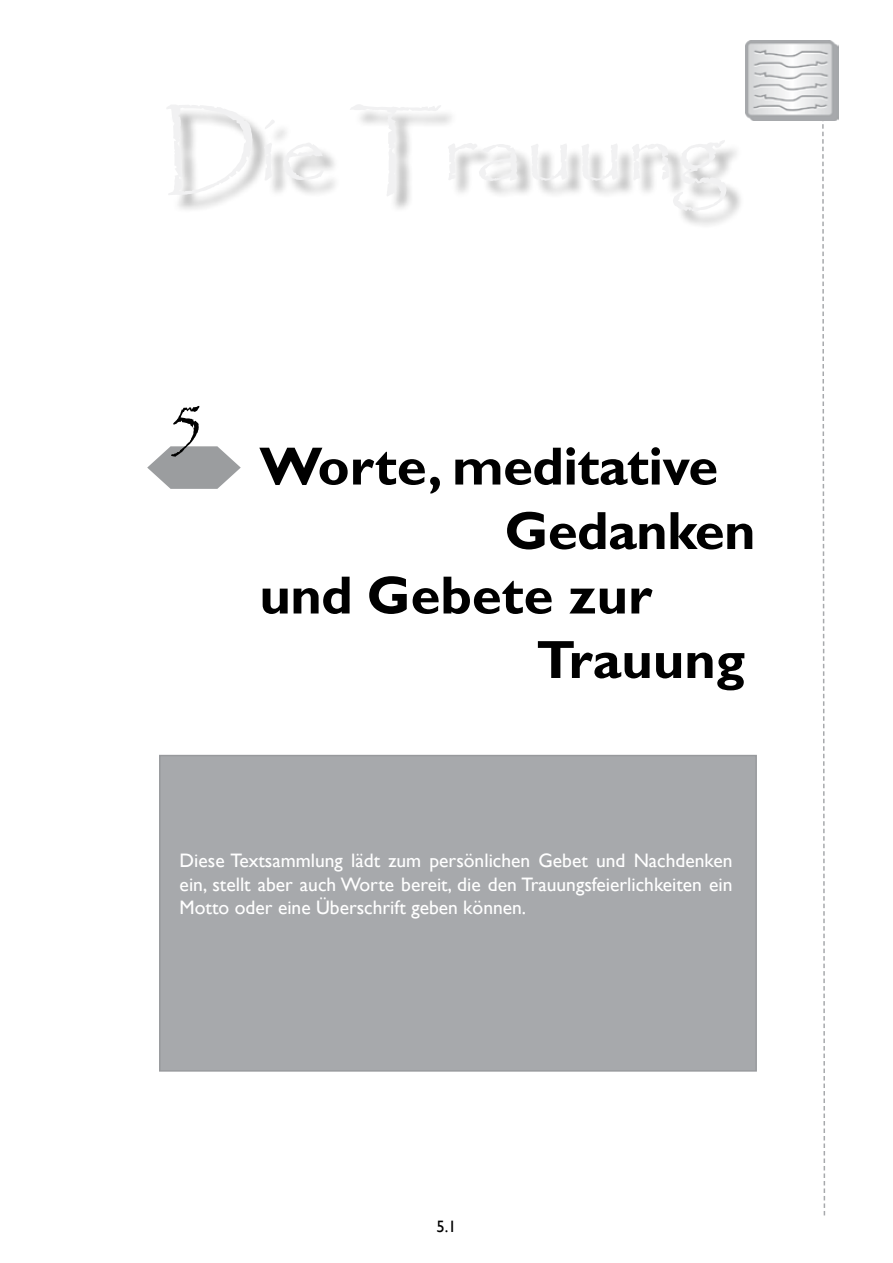
<style>
.page{position:relative;width:893px;height:1263px;background:#fff}
.page>*{position:absolute;margin:0;border:0;box-sizing:border-box;transform-origin:0 0}
.t1{font:72px "Papyrus";color:#000}
.t2{font:700 54px "Gill Sans";letter-spacing:-.01em;color:#000}
.t3{font:19.5px/23.4px "Gill Sans";color:#fff;text-align:justify}
.t4{font:16.5px "Gill Sans";color:#000}
</style>
<div class="page">
<svg style="left:822px;top:121px;width:4px;height:1095px"></svg>
<svg style="left:147px;top:446px;width:94px;height:43px"></svg>
<div style="left:169px;top:107px;width:576px;height:123px;background:#000;opacity:.3"></div>
<div style="left:159px;top:755px;width:598px;height:316px;background:#a7a9ac;border:2px solid #989a9d"></div>
<img style="left:745px;top:40px;width:94px;height:81px">
<h1 class="t1" style="left:166px;top:380px;width:43px">5</h1>
<h2 class="t2" style="left:259px;top:434px;width:460px">Worte, meditative</h2>
<h2 class="t2" style="left:504px;top:498px;width:253px">Gedanken</h2>
<h2 class="t2" style="left:259px;top:563px;width:394px">und Gebete zur</h2>
<h2 class="t2" style="left:536px;top:627px;width:210px">Trauung</h2>
<p class="t3" style="left:180px;top:849px;width:554px">Diese Textsammlung lädt zum persönlichen Gebet und Nachdenken ein, stellt aber auch Worte bereit, die den Trauungsfeierlichkeiten ein Motto oder eine Überschrift geben können.</p>
<p class="t4" style="left:436px;top:1217px;width:22px">5.1</p>
</div>
